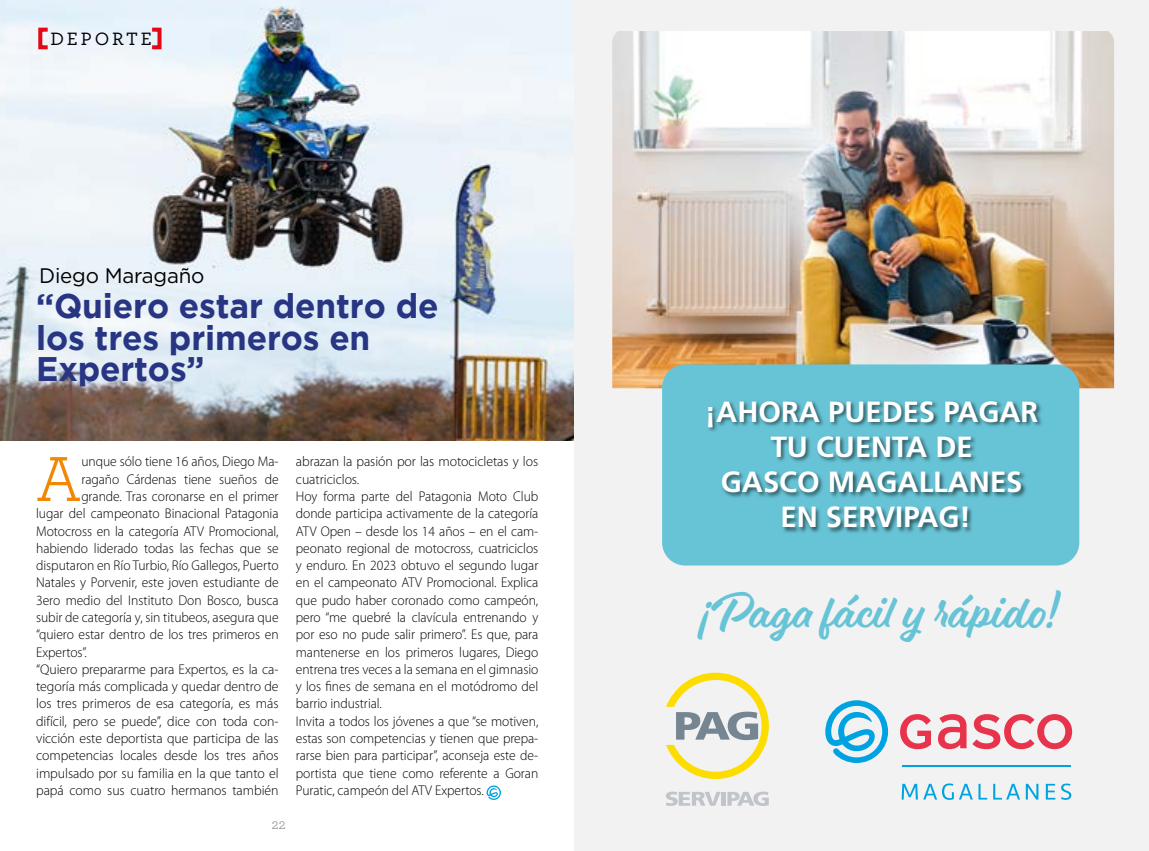
<style>
.page{position:relative;width:1149px;height:851px;background:#fff}
.page>*{position:absolute;margin:0;border:0;box-sizing:border-box;transform-origin:0 0}
.t1{font:66.6px "Archer";color:#f18805;scale:.95 1}
.t2{font:46.8px "Eds Market Main Script";color:#67c4d6}
.t3{font:700 34.05px/31.5px "Gotham";letter-spacing:-.005em;color:#283583}
.t4{font:700 29.1px/35px "Frutiger LT Std";color:#fff;text-align:center}
.t5{font:21px "Gotham";letter-spacing:-.01em;color:#000}
.t6{font:500 18.75px "Archer";letter-spacing:.155em;color:#000}
.t7{font:300 15px "Archer";color:#6d6d6c}
.t8{font:300 14.1px/17.2px "Myriad Pro";letter-spacing:-.005em;color:#000}
.t9{font:300 14.1px "Myriad Pro";letter-spacing:-.005em;color:#000;scale:.96 1}
</style>
<div class="page">
<img style="left:0;top:0;width:574px;height:440px">
<div style="left:38px;top:28px;width:12px;height:21px;border:4px solid #e30613"></div>
<div style="left:150px;top:28px;width:11px;height:21px;border:4px solid #e30613"></div>
<svg style="left:486px;top:785px;width:15px;height:14px"></svg>
<div style="left:574px;top:0;width:574px;height:850px;background:#f2f2f2"></div>
<svg style="left:901px;top:783px;width:71px;height:16px"></svg>
<svg style="left:978px;top:783px;width:8px;height:16px"></svg>
<svg style="left:993px;top:783px;width:26px;height:16px"></svg>
<svg style="left:1025px;top:783px;width:13px;height:16px"></svg>
<svg style="left:1045px;top:783px;width:9px;height:16px"></svg>
<svg style="left:1061px;top:783px;width:9px;height:16px"></svg>
<svg style="left:972px;top:714px;width:99px;height:35px"></svg>
<svg style="left:900px;top:714px;width:30px;height:35px"></svg>
<svg style="left:938px;top:714px;width:28px;height:35px"></svg>
<svg style="left:825px;top:700px;width:62px;height:62px"></svg>
<hr style="left:901px;top:765px;width:169px;height:2px;background:#00a3e2">
<img style="left:612px;top:31px;width:501px;height:357px">
<svg style="left:666px;top:672px;width:102px;height:106px"></svg>
<svg style="left:727px;top:791px;width:41px;height:14px"></svg>
<hr style="left:721px;top:791px;width:4px;height:14px;background:#c1c5c9">
<svg style="left:666px;top:791px;width:54px;height:14px"></svg>
<div style="left:662px;top:364px;width:416px;height:201px;background:#67c4d6;border-radius:23px"></div>
<img style="left:708px;top:401px;width:334px;height:132px">
<h3 class="t6" style="left:50px;top:25px;width:103px">DEPORTE</h3>
<h3 class="t5" style="left:39px;top:264px;width:167px">Diego Maragaño</h3>
<h3 class="t3" style="left:36px;top:289px;width:404px">“Quiero estar dentro de los tres primeros en<br>Expertos”</h3>
<h1 class="t1" style="left:36px;top:433px;width:49px">A</h1>
<p class="t9" style="left:81px;top:454px;width:207px">unque sólo tiene 16 años, Diego Ma-</p>
<p class="t9" style="left:81px;top:471px;width:207px">ragaño Cárdenas tiene sueños de</p>
<p class="t9" style="left:81px;top:488px;width:207px">grande. Tras coronarse en el primer</p>
<p class="t9" style="left:36px;top:505px;width:254px">lugar del campeonato Binacional Patagonia</p>
<p class="t9" style="left:36px;top:523px;width:254px">Motocross en la categoría ATV Promocional,</p>
<p class="t9" style="left:36px;top:540px;width:254px">habiendo liderado todas las fechas que se</p>
<p class="t9" style="left:36px;top:557px;width:254px">disputaron en Río Turbio, Río Gallegos, Puerto</p>
<p class="t9" style="left:36px;top:575px;width:254px">Natales y Porvenir, este joven estudiante de</p>
<p class="t9" style="left:36px;top:592px;width:254px">3ero medio del Instituto Don Bosco, busca</p>
<p class="t9" style="left:36px;top:609px;width:254px">subir de categoría y, sin titubeos, asegura que</p>
<p class="t9" style="left:36px;top:626px;width:254px">“quiero estar dentro de los tres primeros en</p>
<p class="t9" style="left:36px;top:644px;width:54px">Expertos”.</p>
<p class="t8" style="left:36px;top:660px;width:244px">“Quiero prepararme para Expertos, es la ca-</p>
<p class="t8" style="left:36px;top:678px;width:244px">tegoría más complicada y quedar dentro de</p>
<p class="t8" style="left:36px;top:695px;width:244px">los tres primeros de esa categoría, es más</p>
<p class="t8" style="left:36px;top:712px;width:244px">difícil, pero se puede”, dice con toda con-</p>
<p class="t8" style="left:36px;top:729px;width:244px">vicción este deportista que participa de las</p>
<p class="t8" style="left:36px;top:747px;width:244px">competencias locales desde los tres años</p>
<p class="t8" style="left:36px;top:764px;width:244px">impulsado por su familia en la que tanto el</p>
<p class="t8" style="left:36px;top:781px;width:244px">papá como sus cuatro hermanos también</p>
<p class="t7" style="left:272px;top:814px;width:15px">22</p>
<p class="t8" style="left:296px;top:453px;width:244px">abrazan la pasión por las motocicletas y los cuatriciclos.<br>Hoy forma parte del Patagonia Moto Club donde participa activamente de la categoría ATV Open – desde los 14 años – en el cam&shy;peonato regional de motocross, cuatriciclos y enduro. En 2023 obtuvo el segundo lugar en el campeonato ATV Promocional. Explica que pudo haber coronado como campeón, pero “me quebré la clavícula entrenando y por eso no pude salir primero”. Es que, para mantenerse en los primeros lugares, Diego entrena tres veces a la semana en el gimnasio y los fines de semana en el motódromo del barrio industrial.<br>Invita a todos los jóvenes a que “se motiven, estas son competencias y tienen que prepa&shy;rarse bien para participar”, aconseja este de&shy;portista que tiene como referente a Goran Puratic, campeón del ATV Expertos.</p>
<h3 class="t4" style="left:704px;top:394px;width:335px">¡AHORA PUEDES PAGAR<br>TU CUENTA DE<br>GASCO MAGALLANES<br>EN SERVIPAG!</h3>
<h2 class="t2" style="left:697px;top:583px;width:361px">¡Paga fácil y rápido!</h2>
</div>
